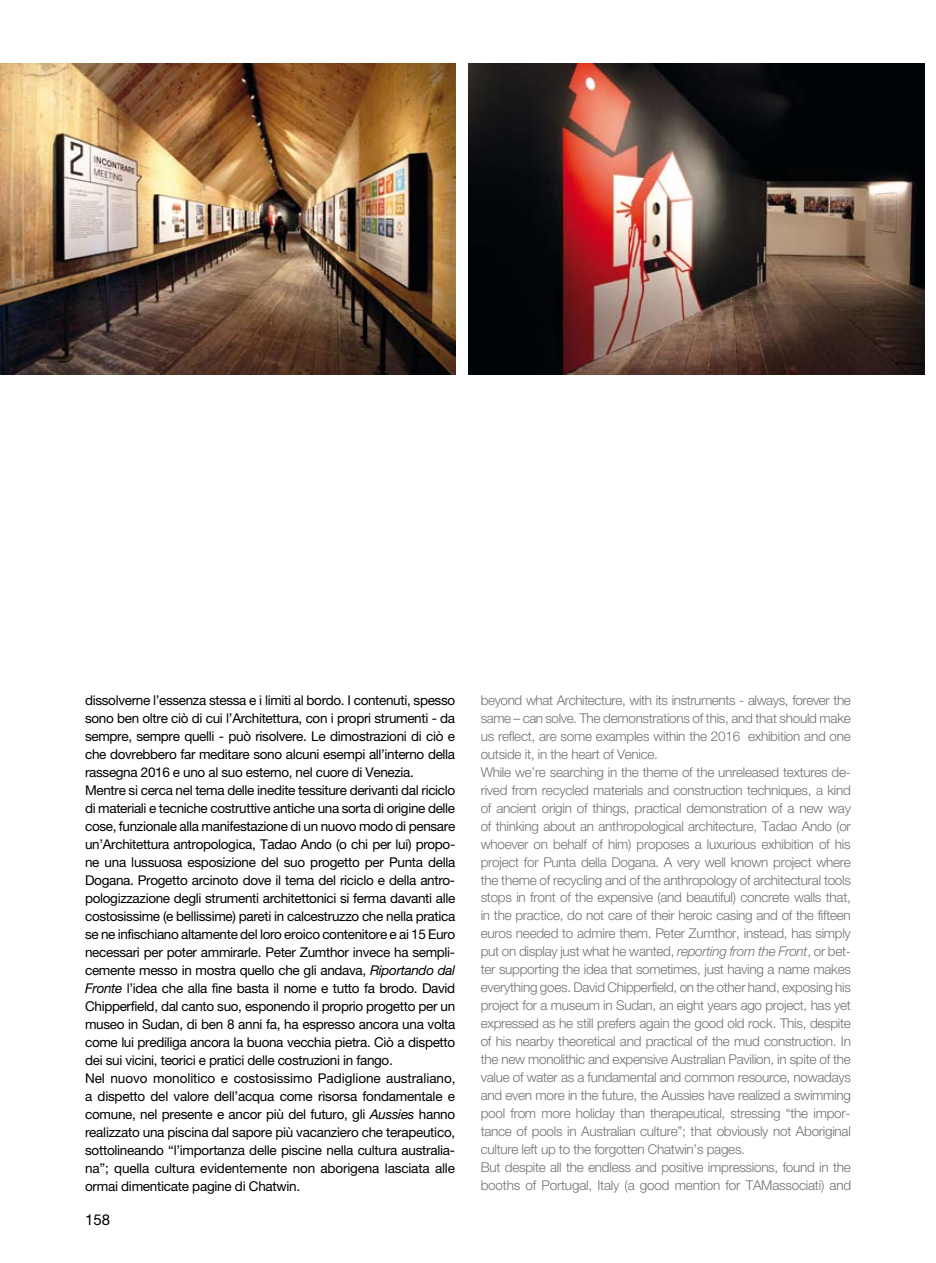
<style>
.page{position:relative;width:936px;height:1263px;background:#fff}
.page>*{position:absolute;margin:0;border:0;box-sizing:border-box;transform-origin:0 0}
.t1{font:15px "Helvetica Neue";color:#000}
.t2{font:300 13.5px/18px "Helvetica Neue";letter-spacing:-.02em;color:#707173}
.t3{font:13.5px/18px "Helvetica Neue";letter-spacing:-.025em;color:#000}
.s1{font-style:italic}
</style>
<div class="page">
<img style="left:0;top:64px;width:455px;height:310px">
<img style="left:468px;top:64px;width:456px;height:310px">
<p class="t3" style="left:85px;top:691px;width:372px">dissolverne l’essenza stessa e i limiti al bordo. I contenuti, spesso sono ben oltre ciò di cui l’Architettura, con i propri strumenti - da sempre, sempre quelli - può risolvere. Le dimostrazioni di ciò e che dovrebbero far meditare sono alcuni esempi all’interno della rassegna 2016 e uno al suo esterno, nel cuore di Venezia.<br>Mentre si cerca nel tema delle inedite tessiture derivanti dal riciclo di materiali e tecniche costruttive antiche una sorta di origine delle cose, funzionale alla manifestazione di un nuovo modo di pensare un’Architettura antropologica, Tadao Ando (o chi per lui) propo&shy;ne una lussuosa esposizione del suo progetto per Punta della Dogana. Progetto arcinoto dove il tema del riciclo e della antro&shy;pologizzazione degli strumenti architettonici si ferma davanti alle costosissime (e bellissime) pareti in calcestruzzo che nella pratica se ne infischiano altamente del loro eroico contenitore e ai 15 Euro necessari per poter ammirarle. Peter Zumthor invece ha sempli&shy;cemente messo in mostra quello che gli andava, <span class="s1">Riportando dal Fronte</span> l’idea che alla fine basta il nome e tutto fa brodo. David Chipperfield, dal canto suo, esponendo il proprio progetto per un museo in Sudan, di ben 8 anni fa, ha espresso ancora una volta come lui prediliga ancora la buona vecchia pietra. Ciò a dispetto dei sui vicini, teorici e pratici delle costruzioni in fango.<br>Nel nuovo monolitico e costosissimo Padiglione australiano, a dispetto del valore dell’acqua come risorsa fondamentale e comune, nel presente e ancor più del futuro, gli <span class="s1">Aussies</span> hanno realizzato una piscina dal sapore più vacanziero che terapeutico, sottolineando “l’importanza delle piscine nella cultura australia&shy;na”; quella cultura evidentemente non aborigena lasciata alle ormai dimenticate pagine di Chatwin.</p>
<p class="t2" style="left:480px;top:690px;width:372px">beyond what Architecture, with its instruments - always, forever the same – can solve. The demonstrations of this, and that should make us reflect, are some examples within the 2016 exhibition and one outside it, in the heart of Venice.<br>While we’re searching in the theme of the unreleased textures de&shy;rived from recycled materials and construction techniques, a kind of ancient origin of things, practical demonstration of a new way of thinking about an anthropological architecture, Tadao Ando (or whoever on behalf of him) proposes a luxurious exhibition of his project for Punta della Dogana. A very well known project where the theme of recycling and of the anthropology of architectural tools stops in front of the expensive (and beautiful) concrete walls that, in the practice, do not care of their heroic casing and of the fifteen euros needed to admire them. Peter Zumthor, instead, has simply put on display just what he wanted, <span class="s1">reporting from the Front</span>, or bet&shy;ter supporting the idea that sometimes, just having a name makes everything goes. David Chipperfield, on the other hand, exposing his project for a museum in Sudan, an eight years ago project, has yet expressed as he still prefers again the good old rock. This, despite of his nearby theoretical and practical of the mud construction. In the new monolithic and expensive Australian Pavilion, in spite of the value of water as a fundamental and common resource, nowadays and even more in the future, the Aussies have realized a swimming pool from more holiday than therapeutical, stressing “the impor&shy;tance of pools in Australian culture”; that obviously not Aboriginal culture left up to the forgotten Chatwin’s pages.<br>But despite all the endless and positive impressions, found in the booths of Portugal, Italy (a good mention for TAMassociati) and</p>
<p class="t1" style="left:85px;top:1210px;width:27px">158</p>
</div>
